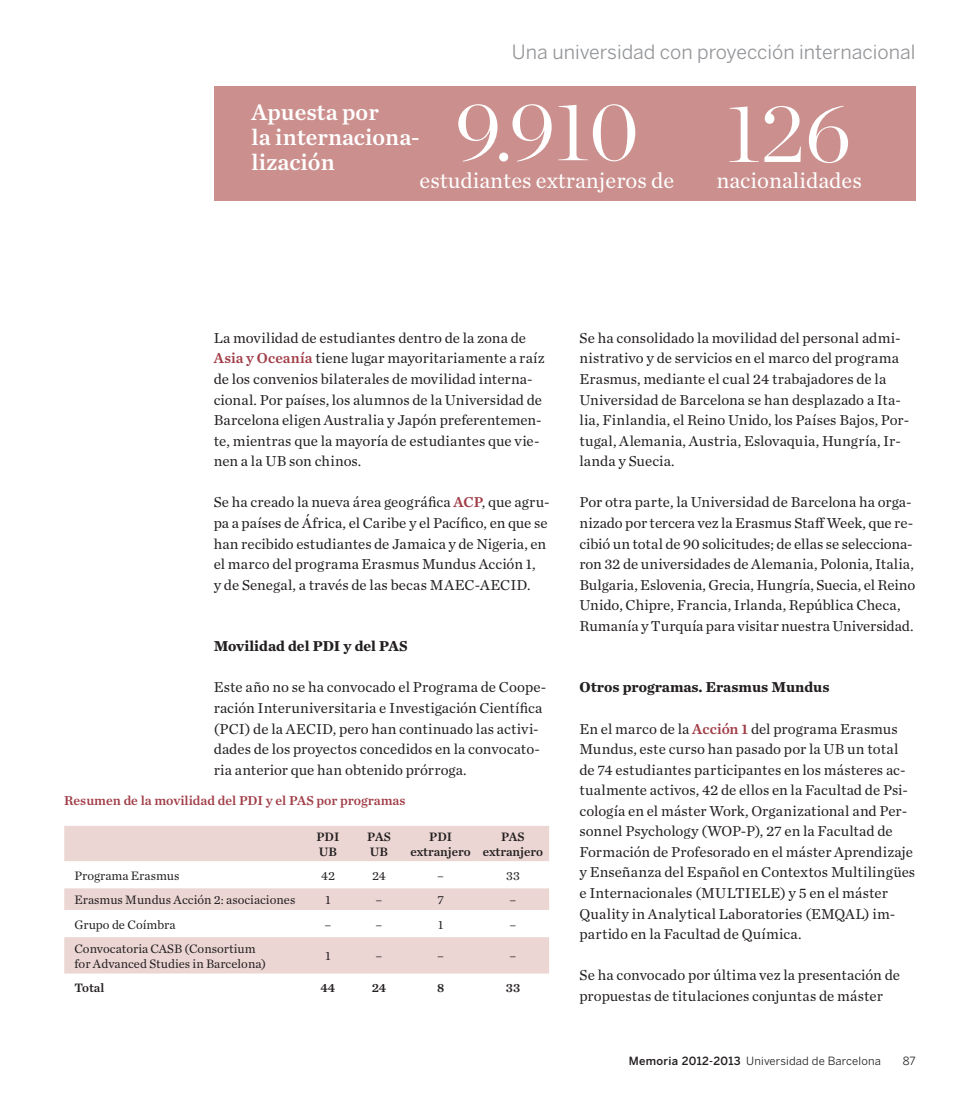
<style>
.page{position:relative;width:979px;height:1107px;background:#fff}
.page>*{position:absolute;margin:0;border:0;box-sizing:border-box;transform-origin:0 0}
.t1{font:300 83.1px "Chronicle Display";color:#fff}
.t2{font:23.4px/25px "Chronicle Text G1 Semi";color:#fff}
.t3{font:22.5px "Chronicle Text G1";color:#fff}
.t4{font:19.5px "Benton Sans";color:#939598}
.t5{font:15px/20.5px "Chronicle Text G1";color:#231f20}
.t6{font:700 15px "Chronicle Text G1";color:#231f20}
.t7{font:13.5px "Chronicle Text G1 Semi";color:#a13d47}
.t8{font:12.75px/15.3px "Chronicle Text G1";color:#231f20}
.t9{font:12.75px/14.2px "Chronicle Text G1 Semi";color:#231f20}
.t10{font:11.25px "Benton Sans";letter-spacing:.015em;color:#231f20}
.s1{font-family:"Chronicle Text G2 Semi";color:#a13d47}
.s2{font-weight:500}
</style>
<div class="page">
<div style="left:214px;top:86px;width:701px;height:114px;background:#cb908e"></div>
<svg style="left:64px;top:826px;width:485px;height:147px;fill:#ebd6d3"></svg>
<h3 class="t4" style="left:512px;top:43px;width:405px">Una universidad con proyección internacional</h3>
<h1 class="t1" style="left:455px;top:94px;width:398px">9.910 126</h1>
<h2 class="t2" style="left:252px;top:102px;width:170px">Apuesta por<br>la internaciona&shy;lización</h2>
<h3 class="t3" style="left:419px;top:171px;width:256px">estudiantes extranjeros de</h3>
<h3 class="t3" style="left:716px;top:172px;width:147px">nacionalidades</h3>
<p class="t5" style="left:214px;top:329px;width:332px">La movilidad de estudiantes dentro de la zona de <span class="s1">Asia y Oceanía</span> tiene lugar mayoritariamente a raíz de los convenios bilaterales de movilidad interna&shy;cional. Por países, los alumnos de la Universidad de Barcelona eligen Australia y Japón preferentemen&shy;te, mientras que la mayoría de estudiantes que vie&shy;nen a la UB son chinos.</p>
<p class="t5" style="left:214px;top:493px;width:337px">Se ha creado la nueva área geográfica <span class="s1">ACP</span>, que agru&shy;pa a países de África, el Caribe y el Pacífico, en que se han recibido estudiantes de Jamaica y de Nigeria, en el marco del programa Erasmus Mundus Acción 1,<br>y de Senegal, a través de las becas MAEC-AECID.</p>
<p class="t6" style="left:214px;top:640px;width:195px">Movilidad del PDI y del PAS</p>
<p class="t5" style="left:214px;top:678px;width:334px">Este año no se ha convocado el Programa de Coope&shy;ración Interuniversitaria e Investigación Científica (PCI) de la AECID, pero han continuado las activi&shy;dades de los proyectos concedidos en la convocato&shy;ria anterior que han obtenido prórroga.</p>
<p class="t7" style="left:64px;top:795px;width:343px">Resumen de la movilidad del PDI y el PAS por programas</p>
<p class="t9" style="left:316px;top:831px;width:24px">PDI<br>UB</p>
<p class="t9" style="left:367px;top:831px;width:25px">PAS<br>UB</p>
<p class="t9" style="left:410px;top:831px;width:62px;text-align:center">PDI extranjero</p>
<p class="t9" style="left:483px;top:831px;width:62px;text-align:center">PAS extranjero</p>
<p class="t8" style="left:74px;top:869px;width:107px">Programa Erasmus</p>
<p class="t8" style="left:321px;top:869px;width:15px">42</p>
<p class="t8" style="left:372px;top:869px;width:15px">24</p>
<p class="t8" style="left:437px;top:869px;width:8px">–</p>
<p class="t8" style="left:506px;top:869px;width:15px">33</p>
<p class="t8" style="left:74px;top:893px;width:222px">Erasmus Mundus Acción 2: asociaciones</p>
<p class="t8" style="left:325px;top:893px;width:7px">1</p>
<p class="t8" style="left:375px;top:893px;width:8px">–</p>
<p class="t8" style="left:437px;top:893px;width:8px">7</p>
<p class="t8" style="left:509px;top:893px;width:8px">–</p>
<p class="t8" style="left:74px;top:918px;width:103px">Grupo de Coímbra</p>
<p class="t8" style="left:324px;top:918px;width:8px">–</p>
<p class="t8" style="left:375px;top:918px;width:8px">–</p>
<p class="t8" style="left:438px;top:918px;width:7px">1</p>
<p class="t8" style="left:509px;top:918px;width:8px">–</p>
<p class="t8" style="left:74px;top:942px;width:193px">Convocatoria CASB (Consortium for Advanced Studies in Barcelona)</p>
<p class="t8" style="left:325px;top:949px;width:7px">1</p>
<p class="t8" style="left:375px;top:949px;width:8px">–</p>
<p class="t8" style="left:437px;top:949px;width:8px">–</p>
<p class="t8" style="left:509px;top:949px;width:8px">–</p>
<p class="t9" style="left:74px;top:982px;width:31px">Total</p>
<p class="t9" style="left:321px;top:982px;width:16px">44</p>
<p class="t9" style="left:372px;top:982px;width:16px">24</p>
<p class="t9" style="left:437px;top:982px;width:9px">8</p>
<p class="t9" style="left:506px;top:982px;width:16px">33</p>
<p class="t5" style="left:579px;top:329px;width:331px">Se ha consolidado la movilidad del personal admi&shy;nistrativo y de servicios en el marco del programa Erasmus, mediante el cual 24 trabajadores de la Universidad de Barcelona se han desplazado a Ita&shy;lia, Finlandia, el Reino Unido, los Países Bajos, Por&shy;tugal, Alemania, Austria, Eslovaquia, Hungría, Ir&shy;landa y Suecia.</p>
<p class="t5" style="left:579px;top:493px;width:337px">Por otra parte, la Universidad de Barcelona ha orga&shy;nizado por tercera vez la Erasmus Staff Week, que re&shy;cibió un total de 90 solicitudes; de ellas se selecciona&shy;ron 32 de universidades de Alemania, Polonia, Italia, Bulgaria, Eslovenia, Grecia, Hungría, Suecia, el Reino Unido, Chipre, Francia, Irlanda, República Checa, Rumanía y Turquía para visitar nuestra Universidad.</p>
<p class="t6" style="left:579px;top:681px;width:251px">Otros programas. Erasmus Mundus</p>
<p class="t5" style="left:579px;top:719px;width:337px">En el marco de la <span class="s1">Acción 1</span> del programa Erasmus Mundus, este curso han pasado por la UB un total de 74 estudiantes participantes en los másteres ac&shy;tualmente activos, 42 de ellos en la Facultad de Psi&shy;cología en el máster Work, Organizational and Per&shy;sonnel Psychology (WOP-P), 27 en la Facultad de Formación de Profesorado en el máster Aprendizaje y Enseñanza del Español en Contextos Multilingües e Internacionales (MULTIELE) y 5 en el máster Quality in Analytical Laboratories (EMQAL) im&shy;partido en la Facultad de Química.</p>
<p class="t5" style="left:579px;top:966px;width:322px">Se ha convocado por última vez la presentación de propuestas de titulaciones conjuntas de máster</p>
<p class="t10" style="left:629px;top:1055px;width:254px"><span class="s2">Memoria 2012-2013</span> Universidad de Barcelona</p>
<p class="t10" style="left:902px;top:1055px;width:14px">87</p>
</div>
